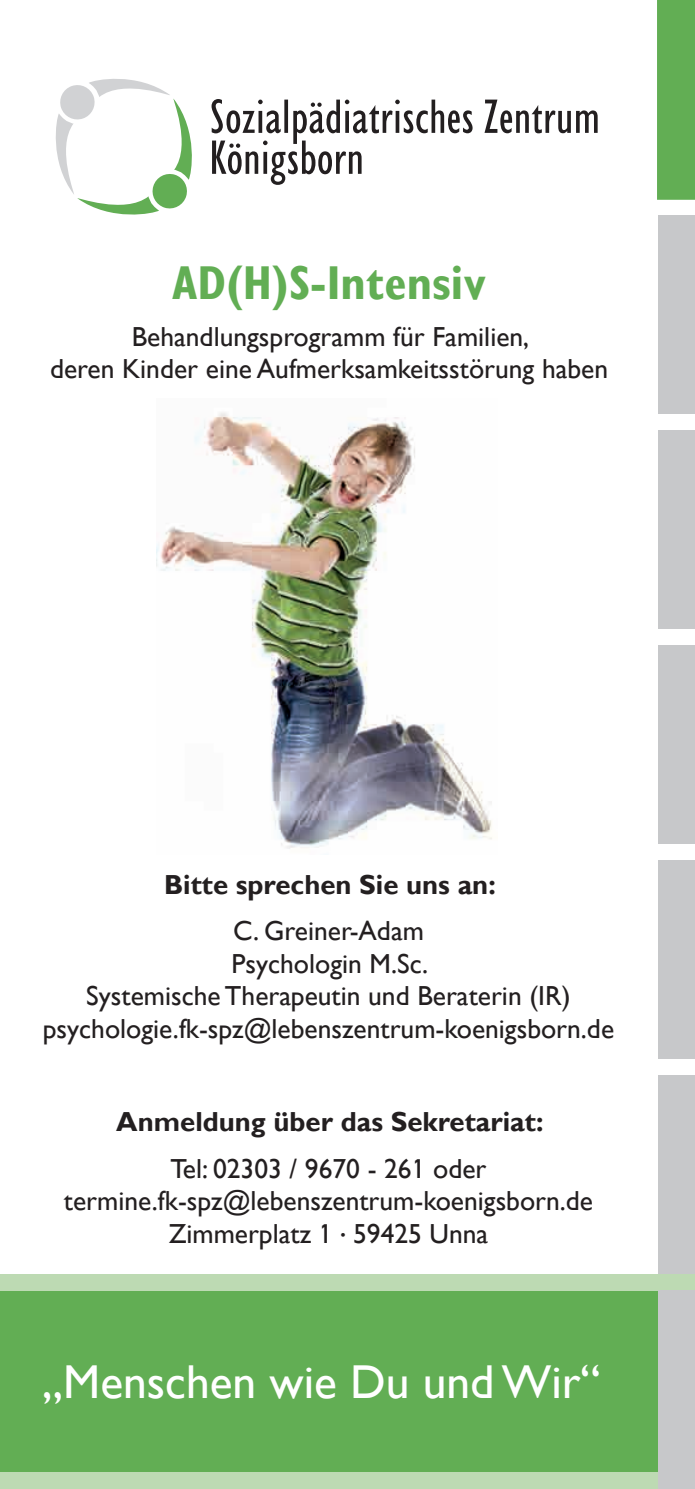
<style>
.page{position:relative;width:695px;height:1489px;background:#fff}
.page>*{position:absolute;margin:0;border:0;box-sizing:border-box;transform-origin:0 0}
.t1{font:47.5px "Gill Sans";color:#fff}
.Titel{font:700 condensed 47.5px "Gill Sans";color:#62ae54}
.Fließtext{font:27.5px/32.5px "Gill Sans";color:#231f20;text-align:center}
.Fließtext-2{font:700 27.5px "Gill Sans";color:#231f20}
.s1{font-family:"Humanst 521 BT Roman Multi"}
.s2{font-size:15px}
</style>
<div class="page">
<div style="left:0;top:1287px;width:694px;height:185px;background:#62ae54"></div>
<div style="left:0;top:1273px;width:694px;height:17px;background:#bddab3"></div>
<div style="left:0;top:1472px;width:694px;height:16px;background:#bddab3"></div>
<div style="left:657px;top:0;width:37px;height:200px;background:#62ae54"></div>
<div style="left:658px;top:215px;width:36px;height:198px;background:#c7c8ca"></div>
<div style="left:658px;top:430px;width:36px;height:198px;background:#c7c8ca"></div>
<div style="left:658px;top:645px;width:36px;height:198px;background:#c7c8ca"></div>
<div style="left:658px;top:860px;width:36px;height:198px;background:#c7c8ca"></div>
<div style="left:658px;top:1075px;width:36px;height:198px;background:#c7c8ca"></div>
<div style="left:658px;top:1290px;width:36px;height:198px;background:#c7c8ca"></div>
<svg style="left:55px;top:79px;width:137px;height:136px"></svg>
<svg style="left:211px;top:99px;width:386px;height:86px"></svg>
<img style="left:156px;top:412px;width:336px;height:437px">
<p class="Titel" style="left:172px;top:255px;width:315px">AD(H)S-Intensiv</p>
<p class="Fließtext" style="left:50px;top:321px;width:559px">Behandlungsprogramm für Familien,<br>deren Kinder eine Aufmerksamkeitsstörung haben</p>
<p class="Fließtext-2" style="left:164px;top:867px;width:333px">Bitte sprechen Sie uns an:</p>
<p class="Fließtext" style="left:43px;top:915px;width:572px">C. Greiner-Adam<br>Psychologin M.Sc.<br>Systemische Therapeutin und Beraterin (IR) psychologie.fk-spz@lebenszentrum-koenigsborn.de</p>
<p class="Fließtext-2" style="left:116px;top:1105px;width:429px">Anmeldung über das Sekretariat:</p>
<p class="Fließtext" style="left:64px;top:1152px;width:530px">Tel: 02303 / 9670 - 26<span class="s1">1</span> oder termine.fk-spz@lebenszentrum-koenigsborn.de<br>Zimmerplatz <span class="s1">1</span> <span class="s2">•</span> 59425 Unna</p>
<p class="t1" style="left:42px;top:1354px;width:560px">„Menschen wie Du und Wir“</p>
</div>
